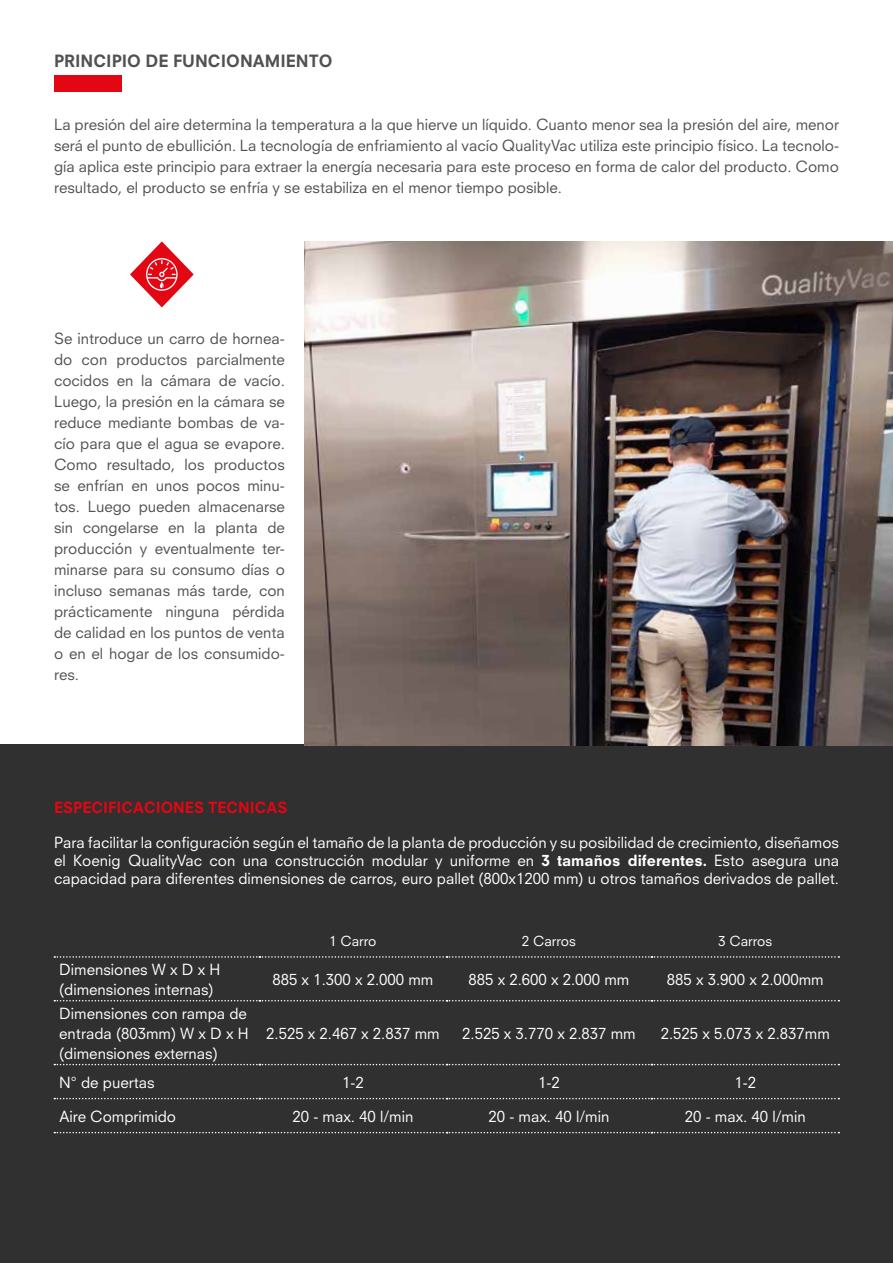
<style>
.page{position:relative;width:893px;height:1263px;background:#fff}
.page>*{position:absolute;margin:0;border:0;box-sizing:border-box;transform-origin:0 0}
.t1{font:800 16.5px "Neuzeit S";color:#515150}
.t2{font:15px/21px "Neuzeit S";color:#515150;text-align:justify}
.t3{font:15px/20.1px "Neuzeit S";color:#fff;text-align:justify}
.t4{font:800 15px "Neuzeit S";color:#e30613}
.t5{font:13.5px "Neuzeit S";color:#fff}
.s1{font-weight:800}
</style>
<div class="page">
<div style="left:54px;top:75px;width:68px;height:16px;background:#e30613"></div>
<div style="left:0;top:744px;width:893px;height:519px;background:#313030"></div>
<svg style="left:54px;top:956px;width:785px;height:2px"></svg>
<svg style="left:54px;top:1000px;width:785px;height:1px"></svg>
<svg style="left:54px;top:1064px;width:785px;height:1px"></svg>
<svg style="left:54px;top:1098px;width:785px;height:1px"></svg>
<svg style="left:54px;top:1132px;width:785px;height:1px"></svg>
<img style="left:304px;top:242px;width:589px;height:503px">
<svg style="left:130px;top:242px;width:63px;height:65px"></svg>
<p class="t1" style="left:54px;top:51px;width:280px">PRINCIPIO DE FUNCIONAMIENTO</p>
<p class="t2" style="left:54px;top:114px;width:786px">La presión del aire determina la temperatura a la que hierve un líquido. Cuanto menor sea la presión del aire, menor será el punto de ebullición. La tecnología de enfriamiento al vacío QualityVac utiliza este principio físico. La tecnolo&shy;gía aplica este principio para extraer la energía necesaria para este proceso en forma de calor del producto. Como resultado, el producto se enfría y se estabiliza en el menor tiempo posible.</p>
<p class="t2" style="left:54px;top:328px;width:232px">Se introduce un carro de hornea&shy;do con productos parcialmente cocidos en la cámara de vacío.<br>Luego, la presión en la cámara se reduce mediante bombas de va&shy;cío para que el agua se evapore.<br>Como resultado, los productos se enfrían en unos pocos minu&shy;tos. Luego pueden almacenarse sin congelarse en la planta de producción y eventualmente ter&shy;minarse para su consumo días o incluso semanas más tarde, con prácticamente ninguna pérdida de calidad en los puntos de venta o en el hogar de los consumido&shy;res.</p>
<p class="t4" style="left:54px;top:799px;width:235px">ESPECIFICACIONES TECNICAS</p>
<p class="t3" style="left:54px;top:833px;width:786px;line-height:18px">Para facilitar la configuración según el tamaño de la planta de producción y su posibilidad de crecimiento, diseñamos el Koenig QualityVac con una construcción modular y uniforme en <span class="s1">3 tamaños diferentes.</span> Esto asegura una capacidad para diferentes dimensiones de carros, euro pallet (800x1200 mm) u otros tamaños derivados de pallet.</p>
<p class="t5" style="left:329px;top:933px;width:49px">1 Carro</p>
<p class="t5" style="left:522px;top:933px;width:56px">2 Carros</p>
<p class="t5" style="left:718px;top:933px;width:56px">3 Carros</p>
<p class="t3" style="left:59px;top:959px;width:162px">Dimensiones W x D x H (dimensiones internas)</p>
<p class="t3" style="left:272px;top:969px;width:162px">885 x 1.300 x 2.000 mm</p>
<p class="t3" style="left:468px;top:969px;width:162px">885 x 2.600 x 2.000 mm</p>
<p class="t3" style="left:667px;top:969px;width:158px">885 x 3.900 x 2.000mm</p>
<p class="t3" style="left:59px;top:1003px;width:191px">Dimensiones con rampa de entrada (803mm) W x D x H (dimensiones externas)</p>
<p class="t3" style="left:266px;top:1023px;width:175px">2.525 x 2.467 x 2.837 mm</p>
<p class="t3" style="left:462px;top:1023px;width:175px">2.525 x 3.770 x 2.837 mm</p>
<p class="t3" style="left:661px;top:1023px;width:171px">2.525 x 5.073 x 2.837mm</p>
<p class="t3" style="left:59px;top:1072px;width:97px">N° de puertas</p>
<p class="t3" style="left:342px;top:1072px;width:23px">1-2</p>
<p class="t3" style="left:538px;top:1072px;width:23px">1-2</p>
<p class="t3" style="left:734px;top:1072px;width:23px">1-2</p>
<p class="t3" style="left:59px;top:1106px;width:118px">Aire Comprimido</p>
<p class="t3" style="left:293px;top:1106px;width:122px">20 - max. 40 l/min</p>
<p class="t3" style="left:489px;top:1106px;width:122px">20 - max. 40 l/min</p>
<p class="t3" style="left:685px;top:1106px;width:122px">20 - max. 40 l/min</p>
</div>
